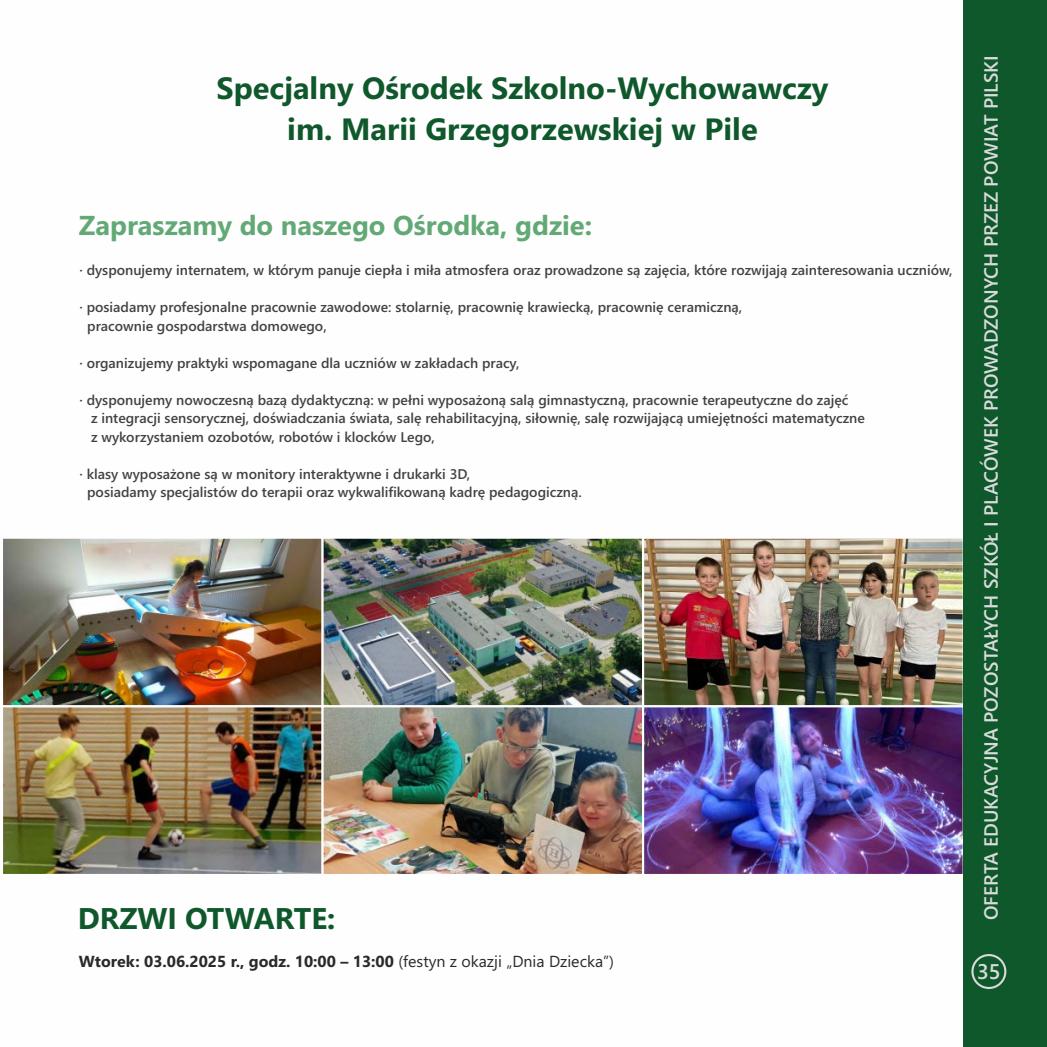
<style>
.page{position:relative;width:1047px;height:1047px;background:#fff}
.page>*{position:absolute;margin:0;border:0;box-sizing:border-box;transform-origin:0 0}
.t1{font:700 30.8px/40.9px "Segoe UI";color:#0f582c;text-align:center}
.t2{font:700 29.93px "Segoe UI";color:#0f582c}
.t3{font:700 27.3px "Segoe UI";color:#62a975}
.t4{font:600 21.18px "Segoe UI";color:#d9dada}
.t5{font:600 19.25px "Segoe UI";color:#d9dada}
.t6{font:700 15.92px "Segoe UI";color:#2b2a29}
.t7{font:600 14px/18.6px "Segoe UI";color:#434242}
.s1{font-weight:400}
</style>
<div class="page">
<img style="left:4px;top:539px;width:317px;height:165px">
<div style="left:1px;top:536px;width:323px;height:171px;border:2px solid #fefefe"></div>
<img style="left:324px;top:539px;width:317px;height:165px">
<div style="left:321px;top:536px;width:323px;height:171px;border:2px solid #fefefe"></div>
<img style="left:645px;top:539px;width:316px;height:165px">
<div style="left:642px;top:536px;width:322px;height:171px;border:2px solid #fefefe"></div>
<img style="left:4px;top:708px;width:317px;height:165px">
<div style="left:1px;top:705px;width:323px;height:171px;border:2px solid #fefefe"></div>
<img style="left:324px;top:708px;width:317px;height:165px">
<div style="left:321px;top:705px;width:323px;height:171px;border:2px solid #fefefe"></div>
<img style="left:645px;top:708px;width:316px;height:165px">
<div style="left:642px;top:705px;width:322px;height:171px;border:2px solid #fefefe"></div>
<div style="left:963px;top:0;width:83px;height:1047px;background:#0f582c"></div>
<div style="left:971px;top:954px;width:35px;height:35px;border:2px solid #d9dada;border-radius:50%"></div>
<h1 class="t1" style="left:217px;top:71px;width:613px">Specjalny Ośrodek Szkolno-Wychowawczy im. Marii Grzegorzewskiej w Pile</h1>
<h3 class="t3" style="left:79px;top:215px;width:515px">Zapraszamy do naszego Ośrodka, gdzie:</h3>
<p class="t7" style="left:79px;top:262px;width:874px">· dysponujemy internatem, w którym panuje ciepła i miła atmosfera oraz prowadzone są zajęcia, które rozwijają zainteresowania uczniów,</p>
<p class="t7" style="left:87px;top:299px;width:656px;text-indent:-8px">· posiadamy profesjonalne pracownie zawodowe: stolarnię, pracownię krawiecką, pracownię ceramiczną, pracownie gospodarstwa domowego,</p>
<p class="t7" style="left:79px;top:355px;width:441px">· organizujemy praktyki wspomagane dla uczniów w zakładach pracy,</p>
<p class="t7" style="left:91px;top:392px;width:775px;text-indent:-12px">· dysponujemy nowoczesną bazą dydaktyczną: w pełni wyposażoną salą gimnastyczną, pracownie terapeutyczne do zajęć<br>z integracji sensorycznej, doświadczania świata, salę rehabilitacyjną, siłownię, salę rozwijającą umiejętności matematyczne z wykorzystaniem ozobotów, robotów i klocków Lego,</p>
<p class="t7" style="left:87px;top:466px;width:496px;text-indent:-8px">· klasy wyposażone są w monitory interaktywne i drukarki 3D,<br>posiadamy specjalistów do terapii oraz wykwalifikowaną kadrę pedagogiczną.</p>
<h2 class="t2" style="left:78px;top:907px;width:259px">DRZWI OTWARTE:</h2>
<p class="t6" style="left:79px;top:955px;width:536px">Wtorek: 03.06.2025 r., godz. 10:00 – 13:00 <span class="s1">(festyn z okazji „Dnia Dziecka”)</span></p>
<h3 class="t5" style="left:983px;top:920px;width:866px;rotate:-90deg">OFERTA EDUKACYJNA POZOSTAŁYCH SZKÓŁ I PLACÓWEK PROWADZONYCH PRZEZ POWIAT PILSKI</h3>
<h3 class="t4" style="left:977px;top:963px;width:25px">35</h3>
</div>
